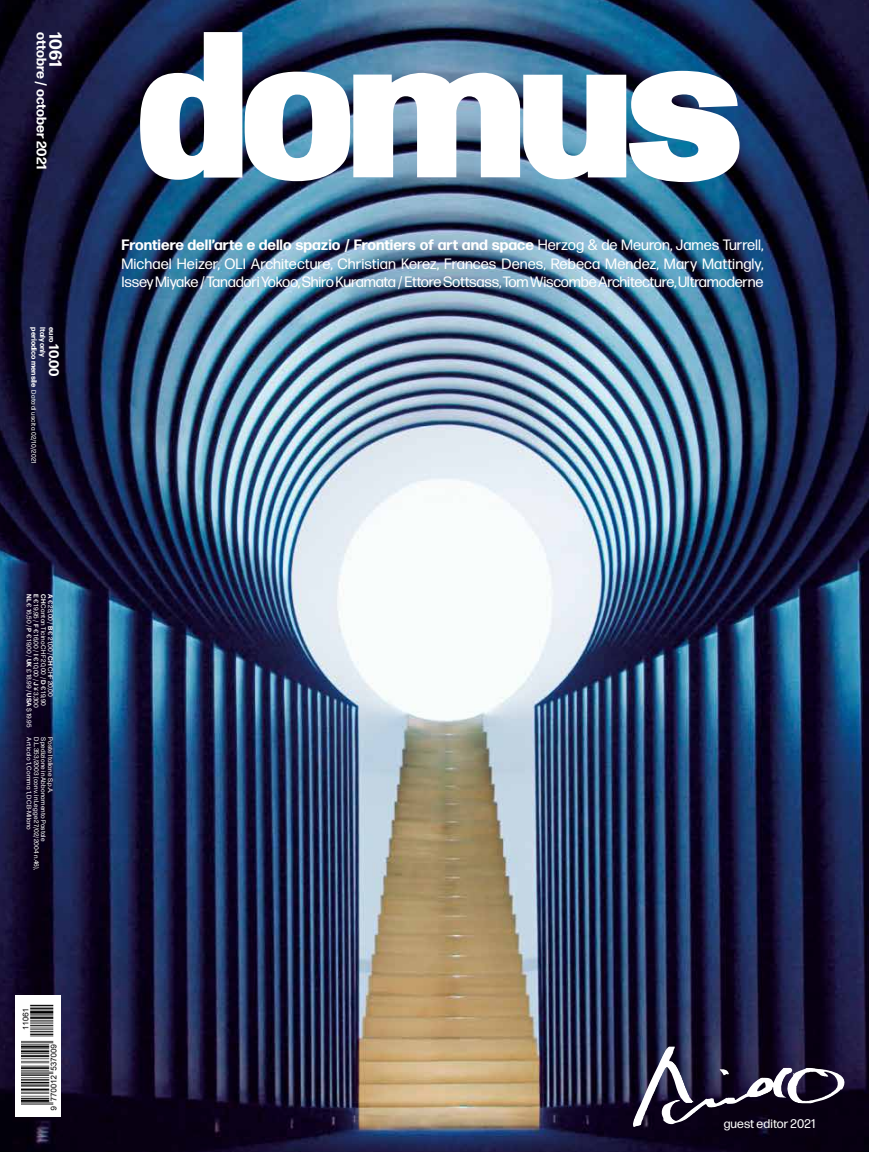
<style>
.page{position:relative;width:869px;height:1152px;background:#fff}
.page>*{position:absolute;margin:0;border:0;box-sizing:border-box;transform-origin:0 0}
.t1{font:700 17.5px "Forma DJR Text";color:#fff}
.t2{font:15px/18.8px "Forma DJR Text";letter-spacing:-.015em;color:#fff;text-align:justify}
.t3{font:700 13.75px "Forma DJR Text";color:#fff}
.t4{font:12.5px "Forma DJR Text";letter-spacing:.01em;color:#fff}
.t5{font:700 7.5px "Forma DJR Text";color:#fff}
.t6{font:6.5px/7.1px "Forma DJR Text";letter-spacing:.025em;color:#fff}
.s1{font-size:7.5px}
.s2{font-weight:700}
</style>
<div class="page">
<img style="left:0;top:0;width:868px;height:1152px">
<svg style="left:139px;top:32px;width:600px;height:150px"></svg>
<div style="left:15px;top:994px;width:45px;height:122px;background:#fff"></div>
<img style="left:630px;top:1046px;width:223px;height:80px">
<img style="left:22px;top:1004px;width:35px;height:107px">
<h3 class="t3" style="left:51px;top:32px;width:139px;rotate:90deg">ottobre / october 2021</h3>
<h1 class="t1" style="left:67px;top:32px;width:36px;rotate:90deg">1061</h1>
<h3 class="t3" style="left:63px;top:327px;width:51px;rotate:90deg"><span class="s1">euro</span> 10.00</h3>
<p class="t5" style="left:39px;top:327px;width:62px;rotate:90deg">periodico mensile</p>
<p class="t5" style="left:48px;top:327px;width:32px;rotate:90deg">Italy only</p>
<p class="t6" style="left:38px;top:390px;width:75px;rotate:90deg">Data di uscita 02/10/2021</p>
<p class="t6" style="left:54px;top:594px;width:135px;rotate:90deg"><span class="s2">A</span> € 28,00 / <span class="s2">B</span> € 21,00 / <span class="s2">CH</span> CHF 20,00<br><span class="s2">CH</span> Canton Ticino CHF 20,00 / <span class="s2">D</span> € 19,90<br><span class="s2">E</span> € 19,95 / <span class="s2">F</span> € 16,00 / <span class="s2">I</span> € 10,00 / <span class="s2">J</span> ¥ 3,300<br><span class="s2">NL</span> € 16,50 / <span class="s2">P</span> € 19,00 / <span class="s2">UK</span> £ 18.99 / <span class="s2">USA</span> $ 19.95</p>
<p class="t6" style="left:33px;top:737px;width:94px;rotate:90deg">Articolo 1, Comma 1, DCB-Milano</p>
<p class="t6" style="left:40px;top:737px;width:134px;rotate:90deg">D.L.353/2003 (conv. in Legge 27/02/2004 n.46),</p>
<p class="t6" style="left:47px;top:737px;width:106px;rotate:90deg">Spedizione in Abbonamento Postale</p>
<p class="t6" style="left:54px;top:737px;width:58px;rotate:90deg">Poste Italiane S.p.A.</p>
<p class="t2" style="left:121px;top:235px;width:643px"><span class="s2">Frontiere dell’arte e dello spazio / Frontiers of art and space</span> Herzog &amp; de Meuron, James Turrell, Michael Heizer, OLI Architecture, Christian Kerez, Frances Denes, Rebeca Mendez, Mary Mattingly, Issey Miyake / Tanadori Yokoo, Shiro Kuramata / Ettore Sottsass, Tom Wiscombe Architecture, Ultramoderne</p>
<h3 class="t4" style="left:723px;top:1116px;width:93px">guest editor 2021</h3>
</div>
